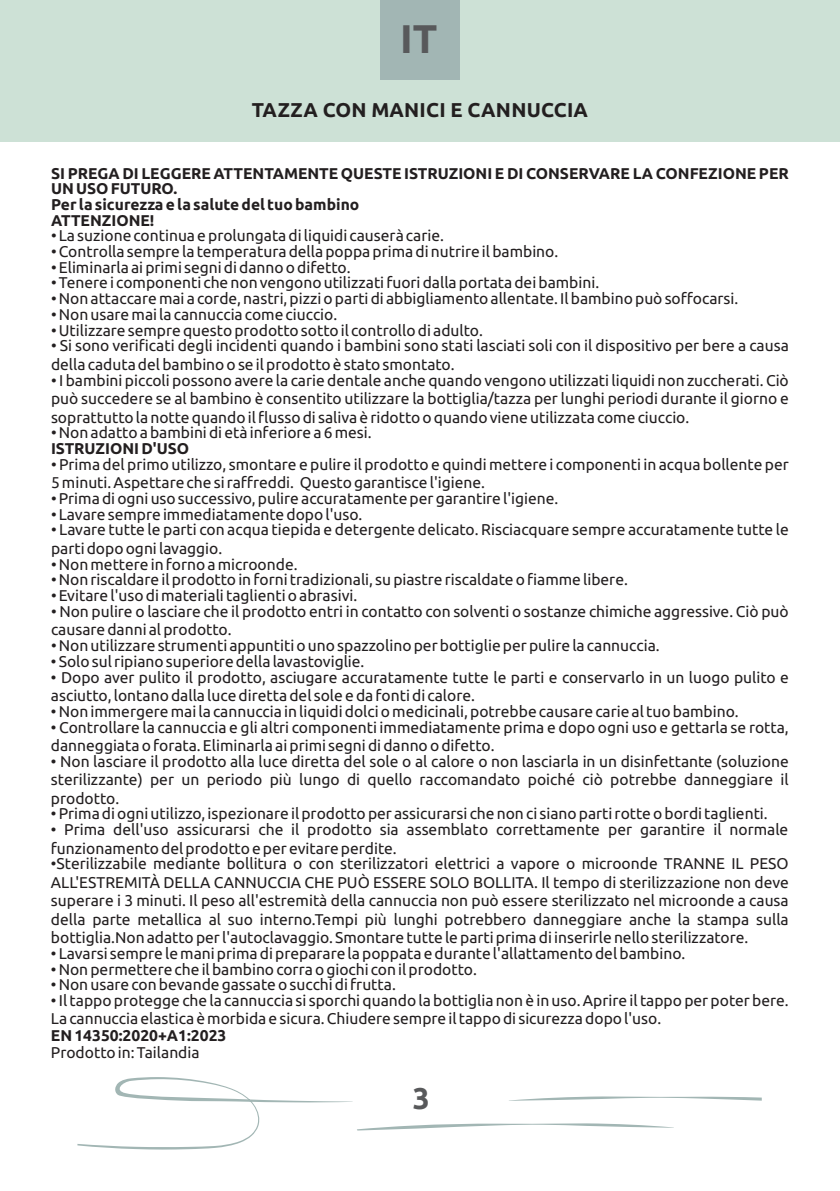
<style>
.page{position:relative;width:840px;height:1191px;background:#fff}
.page>*{position:absolute;margin:0;border:0;box-sizing:border-box;transform-origin:0 0}
.t1{font:700 40px "Ubuntu";color:#58595b}
.t2{font:700 30px "Ubuntu";color:#58595b}
.t3{font:700 20px "Ubuntu";letter-spacing:.01em;color:#231f20}
.t4{font:15.6px/18.4px "Ubuntu";color:#231f20}
.t5{font:700 15.6px/15.4px "Ubuntu";color:#231f20}
</style>
<div class="page">
<div style="left:0;top:0;width:839px;height:142px;background:#cde1d6"></div>
<div style="left:380px;top:0;width:79px;height:79px;background:#a2b6b4"></div>
<svg style="left:77px;top:1077px;width:684px;height:72px"></svg>
<h1 class="t1" style="left:400px;top:22px;width:39px">IT</h1>
<p class="t3" style="left:251px;top:101px;width:337px">TAZZA CON MANICI E CANNUCCIA</p>
<p class="t5" style="left:51px;top:167px;width:739px">SI PREGA DI LEGGERE ATTENTAMENTE QUESTE ISTRUZIONI E DI CONSERVARE LA CONFEZIONE PER UN USO FUTURO.<br>Per la sicurezza e la salute del tuo bambino<br>ATTENZIONE!</p>
<p class="t4" style="left:51px;top:227px;width:394px">• La suzione continua e prolungata di liquidi causerà carie.</p>
<p class="t4" style="left:51px;top:243px;width:508px">• Controlla sempre la temperatura della poppa prima di nutrire il bambino.</p>
<p class="t4" style="left:51px;top:259px;width:301px">• Eliminarla ai primi segni di danno o difetto.</p>
<p class="t4" style="left:51px;top:275px;width:549px">• Tenere i componenti che non vengono utilizzati fuori dalla portata dei bambini.</p>
<p class="t4" style="left:51px;top:290px;width:688px">• Non attaccare mai a corde, nastri, pizzi o parti di abbigliamento allentate. Il bambino può soffocarsi.</p>
<p class="t4" style="left:51px;top:306px;width:287px">• Non usare mai la cannuccia come ciuccio.</p>
<p class="t4" style="left:51px;top:322px;width:433px">• Utilizzare sempre questo prodotto sotto il controllo di adulto.</p>
<p class="t4" style="left:51px;top:338px;width:738px">• Si sono verificati degli incidenti quando i bambini sono stati lasciati soli con il dispositivo per bere a causa della caduta del bambino o se il prodotto è stato smontato.</p>
<p class="t4" style="left:51px;top:372px;width:739px;text-align:justify">• I bambini piccoli possono avere la carie dentale anche quando vengono utilizzati liquidi non zuccherati. Ciò può succedere se al bambino è consentito utilizzare la bottiglia/tazza per lunghi periodi durante il giorno e soprattutto la notte quando il flusso di saliva è ridotto o quando viene utilizzata come ciuccio.</p>
<p class="t4" style="left:51px;top:424px;width:322px">• Non adatto a bambini di età inferiore a 6 mesi.</p>
<p class="t5" style="left:51px;top:442px;width:140px">ISTRUZIONI D'USO</p>
<p class="t4" style="left:51px;top:456px;width:739px">• Prima del primo utilizzo, smontare e pulire il prodotto e quindi mettere i componenti in acqua bollente per<br>5 minuti. Aspettare che si raffreddi. Questo garantisce l'igiene.</p>
<p class="t4" style="left:51px;top:490px;width:508px">• Prima di ogni uso successivo, pulire accuratamente per garantire l'igiene.</p>
<p class="t4" style="left:51px;top:506px;width:313px">• Lavare sempre immediatamente dopo l'uso.</p>
<p class="t4" style="left:51px;top:521px;width:739px">• Lavare tutte le parti con acqua tiepida e detergente delicato. Risciacquare sempre accuratamente tutte le parti dopo ogni lavaggio.</p>
<p class="t4" style="left:51px;top:556px;width:248px">• Non mettere in forno a microonde.</p>
<p class="t4" style="left:51px;top:571px;width:578px">• Non riscaldare il prodotto in forni tradizionali, su piastre riscaldate o fiamme libere.</p>
<p class="t4" style="left:51px;top:587px;width:307px">• Evitare l'uso di materiali taglienti o abrasivi.</p>
<p class="t4" style="left:51px;top:603px;width:738px">• Non pulire o lasciare che il prodotto entri in contatto con solventi o sostanze chimiche aggressive. Ciò può causare danni al prodotto.</p>
<p class="t4" style="left:51px;top:637px;width:610px">• Non utilizzare strumenti appuntiti o uno spazzolino per bottiglie per pulire la cannuccia.</p>
<p class="t4" style="left:51px;top:653px;width:315px">• Solo sul ripiano superiore della lavastoviglie.</p>
<p class="t4" style="left:51px;top:669px;width:739px">• Dopo aver pulito il prodotto, asciugare accuratamente tutte le parti e conservarlo in un luogo pulito e asciutto, lontano dalla luce diretta del sole e da fonti di calore.</p>
<p class="t4" style="left:51px;top:703px;width:689px">• Non immergere mai la cannuccia in liquidi dolci o medicinali, potrebbe causare carie al tuo bambino.</p>
<p class="t4" style="left:51px;top:718px;width:739px">• Controllare la cannuccia e gli altri componenti immediatamente prima e dopo ogni uso e gettarla se rotta, danneggiata o forata. Eliminarla ai primi segni di danno o difetto.</p>
<p class="t4" style="left:51px;top:753px;width:739px;text-align:justify">• Non lasciare il prodotto alla luce diretta del sole o al calore o non lasciarla in un disinfettante (soluzione sterilizzante) per un periodo più lungo di quello raccomandato poiché ciò potrebbe danneggiare il prodotto.</p>
<p class="t4" style="left:51px;top:805px;width:717px">• Prima di ogni utilizzo, ispezionare il prodotto per assicurarsi che non ci siano parti rotte o bordi taglienti.</p>
<p class="t4" style="left:51px;top:821px;width:738px">• Prima dell'uso assicurarsi che il prodotto sia assemblato correttamente per garantire il normale funzionamento del prodotto e per evitare perdite.</p>
<p class="t4" style="left:51px;top:855px;width:739px;text-align:justify">•Sterilizzabile mediante bollitura o con sterilizzatori elettrici a vapore o microonde TRANNE IL PESO ALL'ESTREMITÀ DELLA CANNUCCIA CHE PUÒ ESSERE SOLO BOLLITA. Il tempo di sterilizzazione non deve superare i 3 minuti. Il peso all'estremità della cannuccia non può essere sterilizzato nel microonde a causa della parte metallica al suo interno.Tempi più lunghi potrebbero danneggiare anche la stampa sulla bottiglia.Non adatto per l'autoclavaggio. Smontare tutte le parti prima di inserirle nello sterilizzatore.</p>
<p class="t4" style="left:51px;top:945px;width:635px">• Lavarsi sempre le mani prima di preparare la poppata e durante l'allattamento del bambino.</p>
<p class="t4" style="left:51px;top:960px;width:427px">• Non permettere che il bambino corra o giochi con il prodotto.</p>
<p class="t4" style="left:51px;top:976px;width:346px">• Non usare con bevande gassate o succhi di frutta.</p>
<p class="t4" style="left:51px;top:992px;width:739px">• Il tappo protegge che la cannuccia si sporchi quando la bottiglia non è in uso. Aprire il tappo per poter bere.<br>La cannuccia elastica è morbida e sicura. Chiudere sempre il tappo di sicurezza dopo l'uso.</p>
<p class="t5" style="left:51px;top:1028px;width:177px">EN 14350:2020+A1:2023</p>
<p class="t4" style="left:51px;top:1044px;width:150px">Prodotto in: Tailandia</p>
<h2 class="t2" style="left:412px;top:1085px;width:19px">3</h2>
</div>
